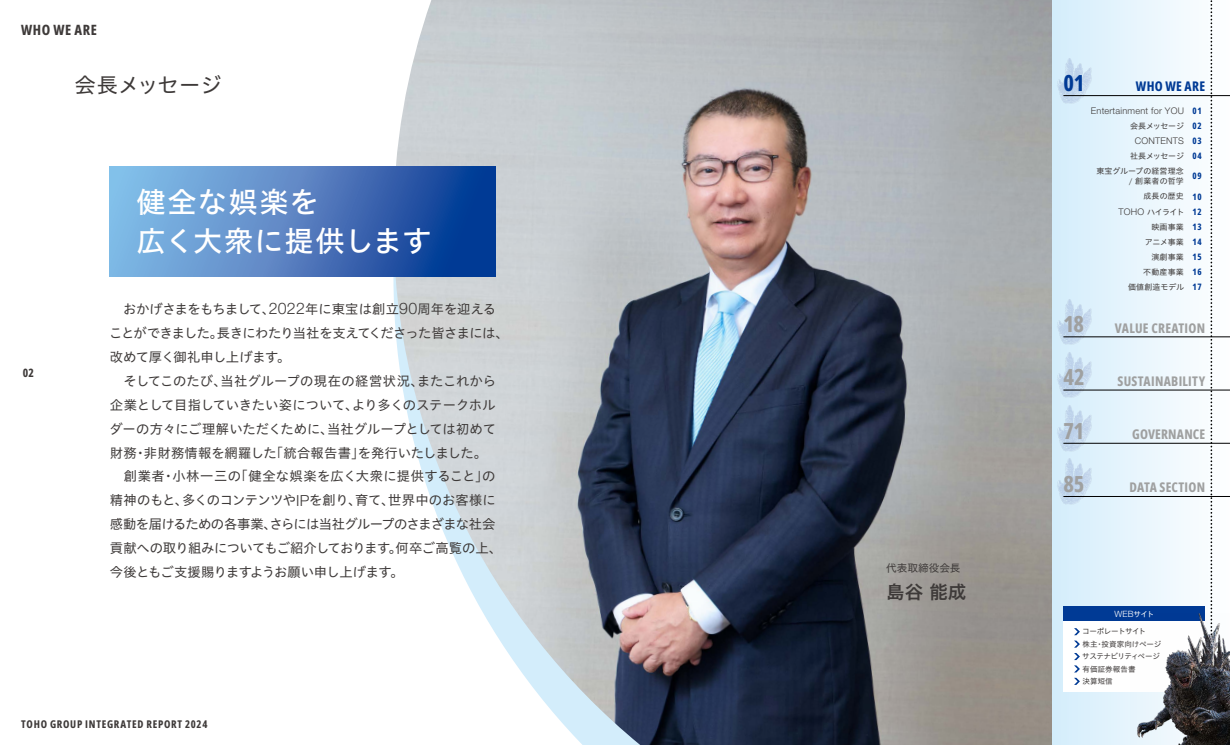
<style>
.page{position:relative;width:1230px;height:745px;background:#fff}
.page>*{position:absolute;margin:0;border:0;box-sizing:border-box;transform-origin:0 0}
.t1{font:29.25px/39px "Hiragino UD Sans Std N W5";letter-spacing:.035em;color:#fff}
.t2{font:22.12px "Open Sans";letter-spacing:-.01em;color:#9fa0a0}
.t3{font:22.12px "Open Sans";color:#003a95}
.t4{font:21.25px "Hiragino UD Sans Std N W4";letter-spacing:.01em;color:#3e3a39}
.t5{font:18.62px "Hiragino UD Sans Std N W6";color:#3e3a39}
.t6{font:14.12px "Open Sans";letter-spacing:.04em;color:#3e3a39}
.t7{font:13.25px/23.9px "Hiragino UD Sans Std N W4";letter-spacing:-.02em;color:#3e3a39}
.t8{font:13.25px "Open Sans";letter-spacing:.02em;color:#9fa0a0}
.t9{font:13.25px "Open Sans";letter-spacing:.025em;color:#003a95}
.t10{font:11.5px "Open Sans";color:#3e3a39}
.t11{font:10.62px "Open Sans";letter-spacing:.065em;color:#3e3a39}
.t12{font:10.62px "Hiragino UD Sans Std N W4";color:#3e3a39}
.t13{font:300 9.12px "Helvetica Neue LT Std";letter-spacing:.02em;color:#3e3a39}
.t14{font:8.88px "Open Sans";color:#003a95}
.t15{font:300 8.62px "Helvetica Neue LT Std";color:#fff}
.t16{font:8px/15px "Hiragino UD Sans Std N W4";letter-spacing:.01em;color:#3e3a39}
.t17{font:8px "Hiragino UD Sans Std N W4";letter-spacing:-.015em;color:#3e3a39}
.t18{font:7.5px/12.4px "Hiragino UD Sans Std N W4";letter-spacing:-.025em;color:#3e3a39}
.s1{font-family:"Helvetica Neue LT Std";font-weight:300;font-size:16px}
.s2{font-family:"Helvetica Neue LT Std";font-weight:300;font-size:15.25px}
.s3{font-family:"Open Sans";font-weight:400;font-size:8.88px;color:#003a95}
.s4{font-family:"Open Sans";font-size:8.88px;color:#003a95}
.s5{font-family:"Helvetica Neue LT Std";font-weight:300;font-size:9.12px}
.s6{font-family:"Hiragino UD Sans Std N W4";font-weight:400;font-size:7.5px}
</style>
<div class="page">
<img style="left:393px;top:0;width:659px;height:744px">
<svg style="left:110px;top:167px;width:385px;height:109px;background:#4b7cbe"></svg>
<div style="left:1052px;top:0;width:178px;height:744px;background:linear-gradient(to right,#d4edfb,#fcfdfe)"></div>
<img style="left:1056px;top:55px;width:35px;height:51px">
<img style="left:1056px;top:296px;width:35px;height:51px">
<img style="left:1056px;top:349px;width:35px;height:51px">
<img style="left:1056px;top:402px;width:35px;height:105px">
<svg style="left:1210px;top:0;width:2px;height:745px"></svg>
<div style="left:1063px;top:606px;width:142px;height:14px;background:#003a95"></div>
<div style="left:1063px;top:620px;width:142px;height:71px;background:#fff"></div>
<svg style="left:1074px;top:628px;width:6px;height:6px"></svg>
<svg style="left:1074px;top:640px;width:6px;height:19px"></svg>
<svg style="left:1074px;top:665px;width:6px;height:19px"></svg>
<hr style="left:1063px;top:336px;width:167px;height:1px;background:#000">
<hr style="left:1063px;top:443px;width:167px;height:1px;background:#000">
<hr style="left:1063px;top:389px;width:167px;height:1px;background:#000">
<hr style="left:1063px;top:496px;width:167px;height:1px;background:#000">
<hr style="left:1063px;top:95px;width:167px;height:1px;background:#000">
<img style="left:1130px;top:613px;width:100px;height:131px">
<p class="t6" style="left:21px;top:20px;width:77px">WHO WE ARE</p>
<h3 class="t4" style="left:74px;top:69px;width:149px">会長メッセージ</h3>
<p class="t10" style="left:23px;top:364px;width:13px">02</p>
<h1 class="t1" style="left:136px;top:181px;width:297px">健全な娯楽を<br>広く大衆に提供します</h1>
<p class="t7" style="left:109px;top:296px;width:401px">　おかげさまをもちまして、<span class="s1">2022</span>年に東宝は創立<span class="s1">90</span>周年を迎えることができました。長きにわたり当社を支えてくださった皆さまには、改めて厚く御礼申し上げます。<br>　そしてこのたび、当社グループの現在の経営状況、またこれから企業として目指していきたい姿について、より多くのステークホルダーの方々にご理解いただくために、当社グループとしては初めて財務・非財務情報を網羅した「統合報告書」を発行いたしました。<br>　創業者・小林一三の「健全な娯楽を広く大衆に提供すること」の精神のもと、多くのコンテンツや<span class="s2">IP</span>を創り、育て、世界中のお客様に感動を届けるための各事業、さらには当社グループのさまざまな社会貢献への取り組みについてもご紹介しております。何卒ご高覧の上、今後ともご支援賜りますようお願い申し上げます。</p>
<p class="t11" style="left:21px;top:715px;width:188px">TOHO GROUP INTEGRATED REPORT 2024</p>
<p class="t12" style="left:886px;top:559px;width:76px">代表取締役会長</p>
<h3 class="t5" style="left:886px;top:577px;width:82px">島谷能成</h3>
<h2 class="t3" style="left:1063px;top:68px;width:23px">01</h2>
<p class="t9" style="left:1136px;top:77px;width:71px">WHO WE ARE</p>
<p class="t13" style="left:1091px;top:105px;width:112px">Entertainment for YOU <span class="s3">01</span></p>
<p class="t17" style="left:1130px;top:119px;width:73px">会長メッセージ <span class="s4">02</span></p>
<p class="t13" style="left:1135px;top:135px;width:68px">CONTENTS <span class="s3">03</span></p>
<p class="t16" style="left:1096px;top:148px;width:107px;text-indent:34px">社長メッセージ <span class="s4">04</span>東宝グループの経営理念</p>
<p class="t16" style="left:1129px;top:173px;width:56px"><span class="s5">/</span> 創業者の哲学</p>
<p class="t14" style="left:1192px;top:170px;width:11px">09</p>
<p class="t16" style="left:1118px;top:188px;width:84px;text-align:right">成長の歴史 <span class="s4">10<br></span><span class="s5">TOHO</span> ハイライト <span class="s4">12</span>映画事業 <span class="s4">13<br></span>アニメ事業 <span class="s4">14<br></span>演劇事業 <span class="s4">15<br></span>不動産事業 <span class="s4">16<br></span>価値創造モデル <span class="s4">17</span></p>
<h2 class="t2" style="left:1063px;top:309px;width:22px">18</h2>
<p class="t8" style="left:1115px;top:318px;width:92px">VALUE CREATION</p>
<h2 class="t2" style="left:1063px;top:362px;width:23px">42</h2>
<p class="t8" style="left:1117px;top:371px;width:89px">SUSTAINABILITY</p>
<h2 class="t2" style="left:1063px;top:415px;width:22px">71</h2>
<p class="t8" style="left:1132px;top:425px;width:74px">GOVERNANCE</p>
<h2 class="t2" style="left:1063px;top:468px;width:23px">85</h2>
<p class="t8" style="left:1129px;top:478px;width:77px">DATA SECTION</p>
<p class="t15" style="left:1114px;top:608px;width:41px">WEB<span class="s6">サイト</span></p>
<p class="t18" style="left:1082px;top:624px;width:81px">コーポレートサイト<br>株主・投資家向けページサステナビリティページ有価証券報告書<br>決算短信</p>
</div>
